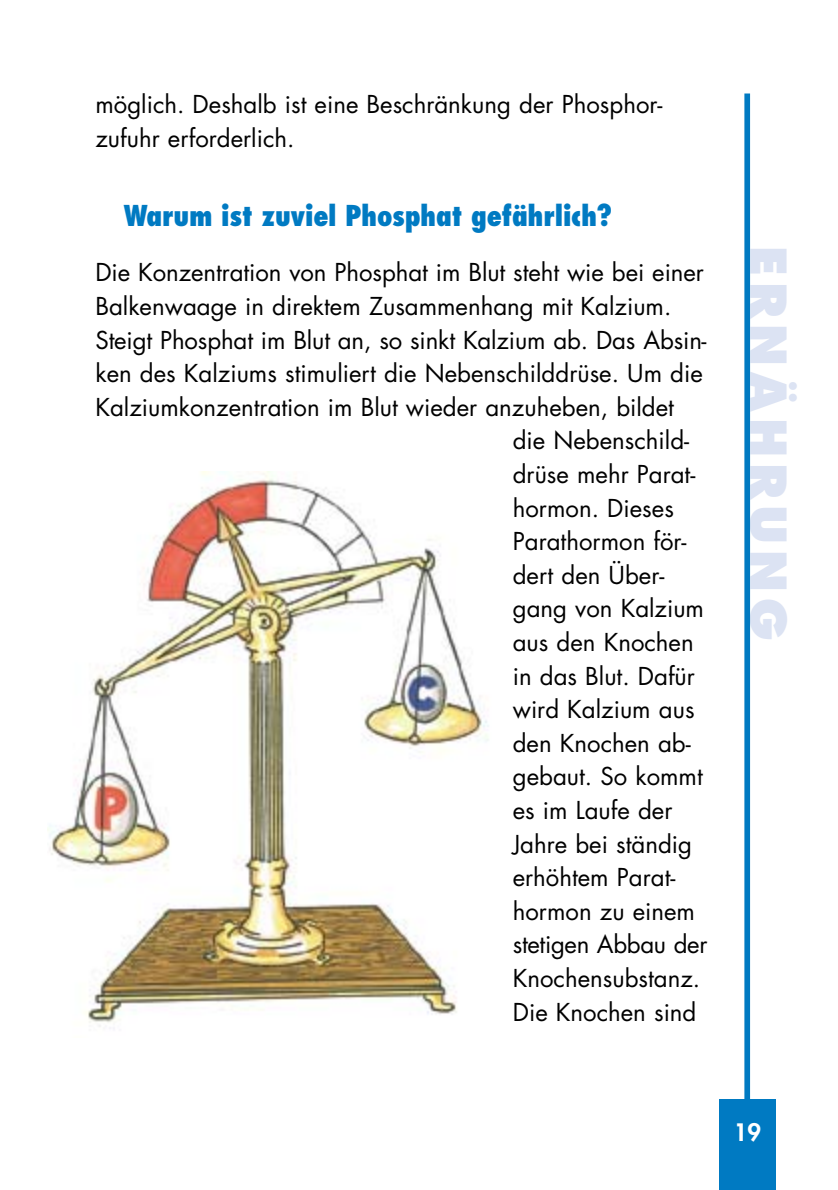
<style>
.page{position:relative;width:838px;height:1190px;background:#fff}
.page>*{position:absolute;margin:0;border:0;box-sizing:border-box;transform-origin:0 0}
.t1{font:800 48px "Futura";letter-spacing:.125em;color:#dce3f3}
.t2{font:800 condensed 28px "Futura";letter-spacing:-.01em;color:#007ac2}
.t3{font:24px/33.6px "Futura";color:#000}
.t4{font:800 23.4px "Futura";color:#fff}
</style>
<div class="page">
<div style="left:719px;top:1100px;width:57px;height:90px;background:#007ac2"></div>
<div style="left:744px;top:94px;width:6px;height:1020px;background:#007ac2"></div>
<img style="left:47px;top:472px;width:442px;height:557px">
<p class="t3" style="left:95px;top:90px;width:569px">möglich. Deshalb ist eine Beschränkung der Phosphor&shy;zufuhr erforderlich.</p>
<p class="t2" style="left:124px;top:203px;width:490px">Warum ist zuviel Phosphat gefährlich?</p>
<p class="t3" style="left:95px;top:258px;width:610px">Die Konzentration von Phosphat im Blut steht wie bei einer</p>
<p class="t3" style="left:95px;top:291px;width:578px">Balkenwaage in direktem Zusammenhang mit Kalzium.</p>
<p class="t3" style="left:95px;top:325px;width:612px">Steigt Phosphat im Blut an, so sinkt Kalzium ab. Das Absin-</p>
<p class="t3" style="left:95px;top:359px;width:609px">ken des Kalziums stimuliert die Nebenschilddrüse. Um die</p>
<p class="t3" style="left:95px;top:392px;width:580px">Kalziumkonzentration im Blut wieder anzuheben, bildet</p>
<p class="t3" style="left:513px;top:426px;width:178px">die Nebenschild-</p>
<p class="t3" style="left:513px;top:459px;width:184px">drüse mehr Parat-</p>
<p class="t3" style="left:513px;top:493px;width:163px">hormon. Dieses</p>
<p class="t3" style="left:513px;top:527px;width:175px">Parathormon för-</p>
<p class="t3" style="left:513px;top:560px;width:153px">dert den Über-</p>
<p class="t3" style="left:513px;top:594px;width:193px">gang von Kalzium</p>
<p class="t3" style="left:513px;top:627px;width:182px">aus den Knochen</p>
<p class="t3" style="left:513px;top:661px;width:184px">in das Blut. Dafür</p>
<p class="t3" style="left:513px;top:695px;width:183px">wird Kalzium aus</p>
<p class="t3" style="left:513px;top:728px;width:179px">den Knochen ab-</p>
<p class="t3" style="left:513px;top:762px;width:192px">gebaut. So kommt</p>
<p class="t3" style="left:513px;top:795px;width:161px">es im Laufe der</p>
<p class="t3" style="left:513px;top:829px;width:181px">Jahre bei ständig</p>
<p class="t3" style="left:513px;top:863px;width:164px">erhöhtem Parat-</p>
<p class="t3" style="left:513px;top:896px;width:184px">hormon zu einem</p>
<p class="t3" style="left:513px;top:930px;width:196px">stetigen Abbau der</p>
<p class="t3" style="left:513px;top:963px;width:189px">Knochensubstanz.</p>
<p class="t3" style="left:513px;top:997px;width:185px">Die Knochen sind</p>
<h1 class="t1" style="left:789px;top:246px;width:396px;rotate:90deg">ERNÄHRUNG</h1>
<p class="t4" style="left:734px;top:1122px;width:29px">19</p>
</div>
